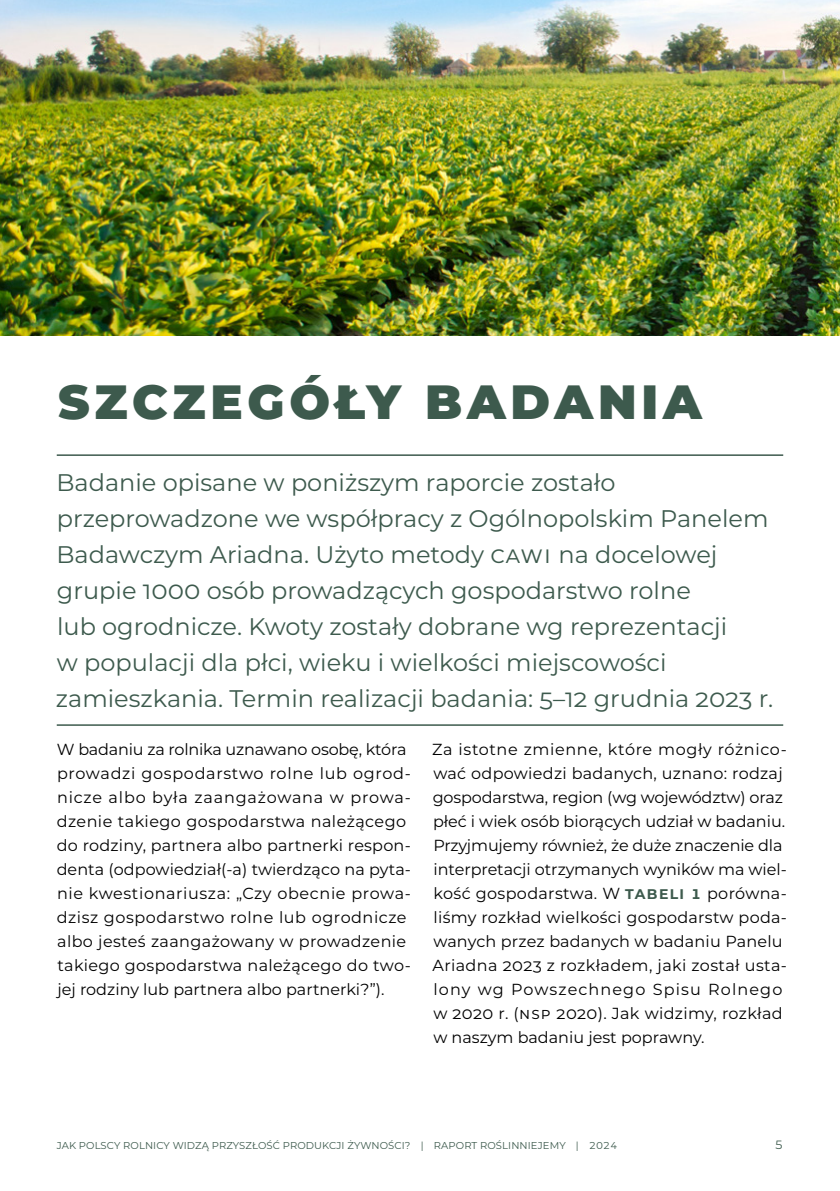
<style>
.page{position:relative;width:840px;height:1191px;background:#fff}
.page>*{position:absolute;margin:0;border:0;box-sizing:border-box;transform-origin:0 0}
.t1{font:900 48px "Montserrat";letter-spacing:.1em;color:#3d5a4d}
.t2{font:24px/36px "Montserrat";color:#3d5a4d}
.t3{font:16px/24px "Montserrat";letter-spacing:.015em;color:#000}
.t4{font:12px "Montserrat";color:#3d5a4d}
.t5{font:10px "Montserrat";letter-spacing:.01em;color:#3d5a4d}
.s1{font-weight:700;font-size:14px;color:#3d5a4d}
</style>
<div class="page">
<hr style="left:57px;top:454px;width:725px;height:2px;background:#3d5a4d">
<hr style="left:57px;top:724px;width:725px;height:2px;background:#3d5a4d">
<img style="left:0;top:0;width:839px;height:335px">
<h1 class="t1" style="left:58px;top:366px;width:645px">SZCZEGÓŁY BADANIA</h1>
<p class="t2" style="left:56px;top:464px;width:718px">Badanie opisane w poniższym raporcie zostało przeprowadzone we współpracy z Ogólnopolskim Panelem Badawczym Ariadna. Użyto metody CAWI na docelowej grupie 1000 osób prowadzących gospodarstwo rolne<br>lub ogrodnicze. Kwoty zostały dobrane wg reprezentacji<br>w populacji dla płci, wieku i wielkości miejscowości zamieszkania. Termin realizacji badania: 5–12 grudnia 2023 r.</p>
<p class="t3" style="left:57px;top:737px;width:355px">W badaniu za rolnika uznawano osobę, która prowadzi gospodarstwo rolne lub ogrod&shy;nicze albo była zaangażowana w prowa&shy;dzenie takiego gospodarstwa należącego do rodziny, partnera albo partnerki respon&shy;denta (odpowiedział(-a) twierdząco na pyta&shy;nie kwestionariusza: „Czy obecnie prowa&shy;dzisz gospodarstwo rolne lub ogrodnicze albo jesteś zaangażowany w prowadzenie takiego gospodarstwa należącego do two&shy;jej rodziny lub partnera albo partnerki?”).</p>
<p class="t3" style="left:432px;top:737px;width:356px">Za istotne zmienne, które mogły różnico&shy;wać odpowiedzi badanych, uznano: rodzaj gospodarstwa, region (wg województw) oraz płeć i wiek osób biorących udział w badaniu.<br>Przyjmujemy również, że duże znaczenie dla interpretacji otrzymanych wyników ma wiel&shy;kość gospodarstwa. W <span class="s1">TABELI 1</span> porówna&shy;liśmy rozkład wielkości gospodarstw poda&shy;wanych przez badanych w badaniu Panelu Ariadna 2023 z rozkładem, jaki został usta&shy;lony wg Powszechnego Spisu Rolnego w 2020 r. (NSP 2020). Jak widzimy, rozkład w naszym badaniu jest poprawny.</p>
<p class="t5" style="left:57px;top:1138px;width:562px">JAK POLSCY ROLNICY WIDZĄ PRZYSZŁOŚĆ PRODUKCJI ŻYWNOŚCI? | RAPORT ROŚLINNIEJEMY | 2024</p>
<p class="t4" style="left:774px;top:1136px;width:10px">5</p>
</div>
